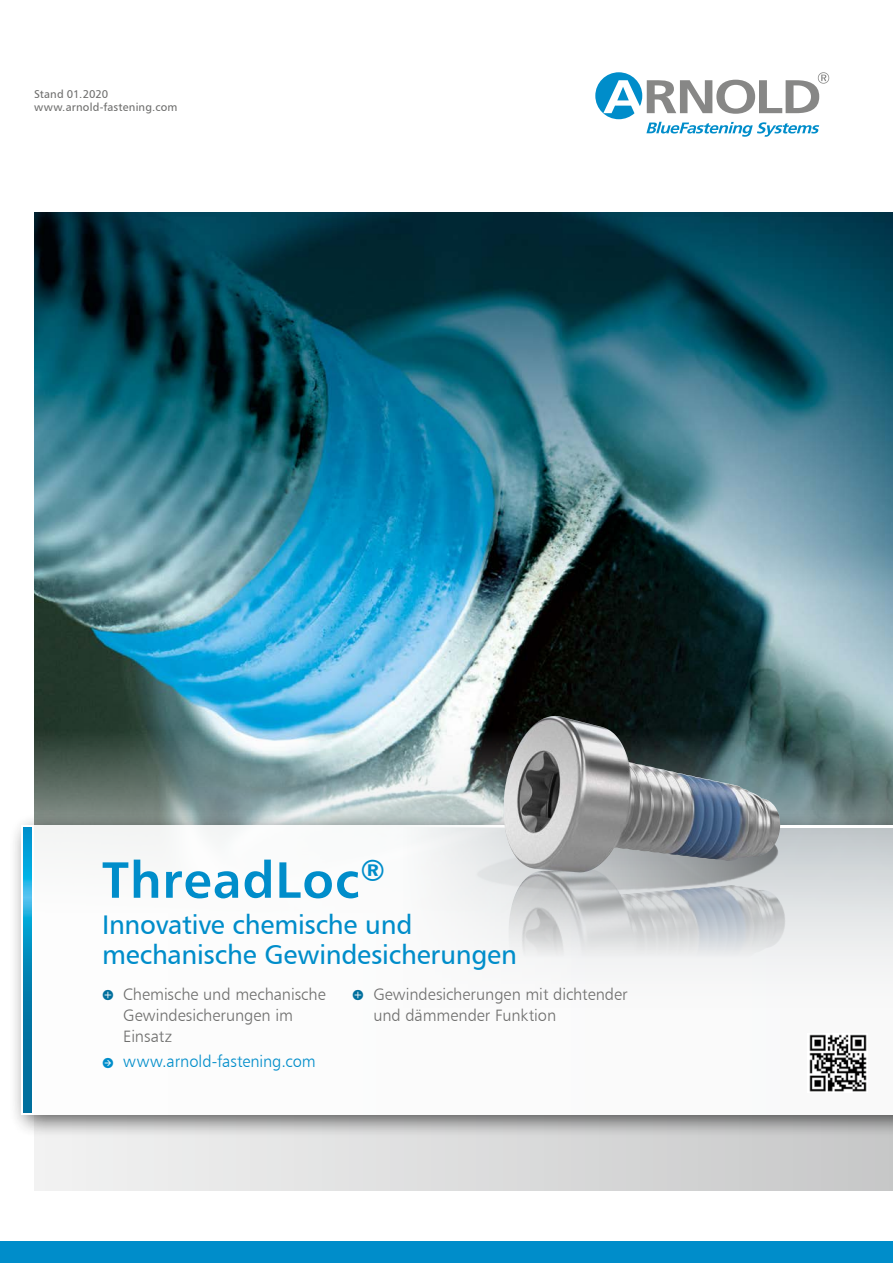
<style>
.page{position:relative;width:893px;height:1263px;background:#fff}
.page>*{position:absolute;margin:0;border:0;box-sizing:border-box;transform-origin:0 0}
.t1{font:51px "Humanist 777 BT Bold B";letter-spacing:.02em;color:#008dca}
.t2{font:27px/30px "Humanist 777 BT Roman B";letter-spacing:-.01em;color:#008dca}
.t3{font:16.5px/21px "Humanist 777 BT Light B";letter-spacing:-.005em;color:#6f6f6e}
.t4{font:16.5px "Humanist 777 BT Light B";letter-spacing:-.005em;color:#008dca}
.t5{font:11.25px/13.5px "Humanist 777 BT Roman B";letter-spacing:.015em;color:#6f6f6e}
.s1{font-family:"Klavika";font-size:15px;color:#006f9d}
.s2{font-family:"Klavika";font-size:15px}
</style>
<div class="page">
<div style="left:0;top:1242px;width:893px;height:21px;background:#008dca"></div>
<div style="left:34px;top:213px;width:859px;height:978px;background:linear-gradient(to right,#f2f2f2,#c7c7c8)"></div>
<img style="left:34px;top:213px;width:859px;height:599px">
<svg style="left:595px;top:72px;width:234px;height:65px"></svg>
<div style="left:9px;top:812px;width:884px;height:327px;background:#000;opacity:.7"></div>
<div style="left:21px;top:825px;width:872px;height:289px;background:#fff"></div>
<svg style="left:23px;top:827px;width:9px;height:285px;background:#078cbc"></svg>
<svg style="left:413px;top:827px;width:480px;height:154px"></svg>
<svg style="left:472px;top:821px;width:310px;height:78px;background:#a7aaae"></svg>
<img style="left:517px;top:716px;width:36px;height:32px">
<img style="left:809px;top:1034px;width:58px;height:58px">
<p class="t5" style="left:34px;top:87px;width:145px">Stand 01.2020 www.arnold-fastening.com</p>
<h1 class="t1" style="left:102px;top:848px;width:285px">ThreadLoc<sup>®</sup></h1>
<h2 class="t2" style="left:102px;top:909px;width:416px">Innovative chemische und mechanische Gewindesicherungen</h2>
<p class="t3" style="left:123px;top:984px;width:204px;text-indent:-21px"><span class="s1">•</span> Chemische und mechanische<br>Gewindesicherungen im<br>Einsatz</p>
<p class="t3" style="left:373px;top:984px;width:256px;text-indent:-21px"><span class="s1">•</span> Gewindesicherungen mit dichtender und dämmender Funktion</p>
<p class="t4" style="left:102px;top:1051px;width:215px"><span class="s2">•</span> www.arnold-fastening.com</p>
</div>
